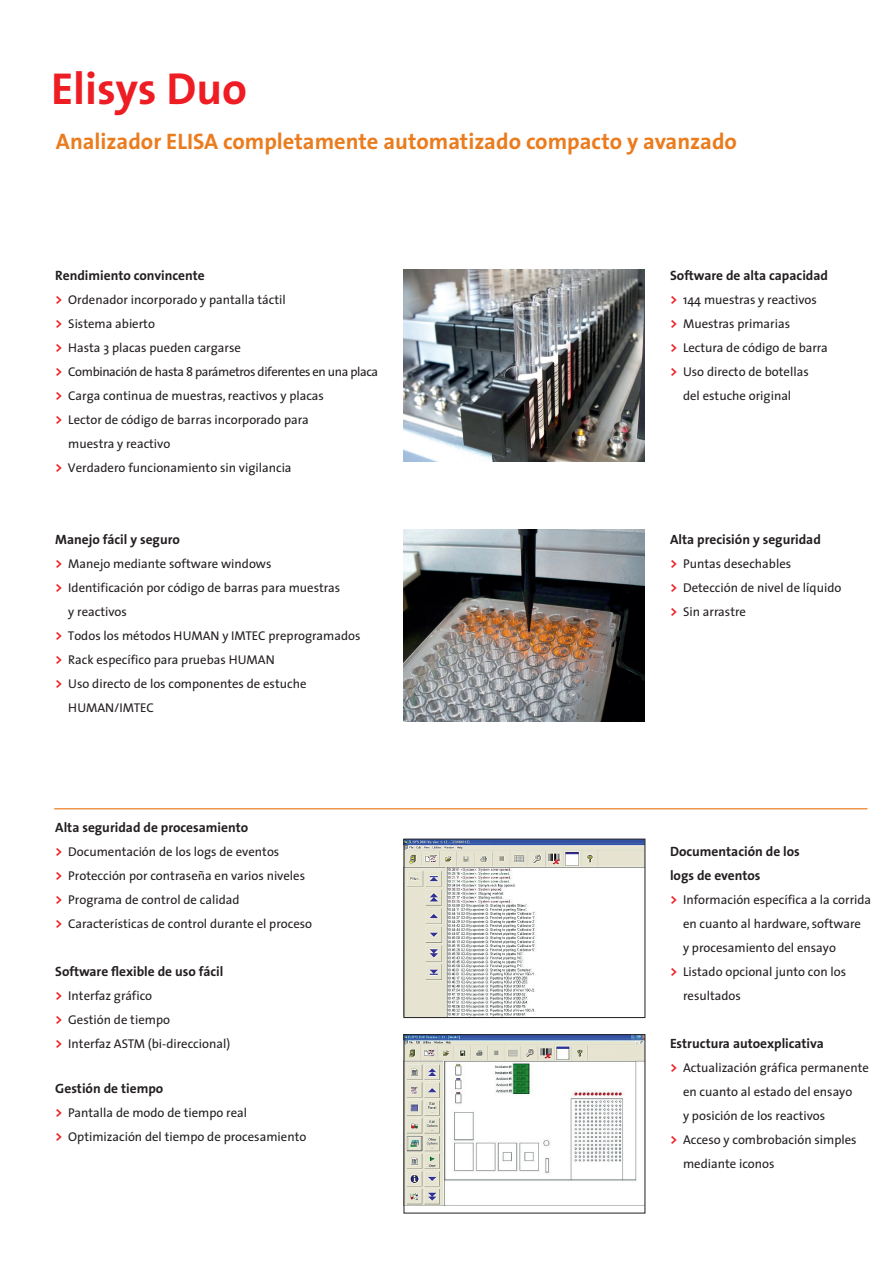
<style>
.page{position:relative;width:893px;height:1263px;background:#fff}
.page>*{position:absolute;margin:0;border:0;box-sizing:border-box;transform-origin:0 0}
.t1{font:700 45px "The Sans B7";color:#ee1d23}
.t2{font:700 22.5px "The Sans B7";color:#ea7c1d}
.t3{font:700 13.5px/24px "The Sans B7";color:#231f20}
.t4{font:12.75px/24px "The Sans";color:#231f20}
.t5{font:12.75px "The Sans";letter-spacing:-.03em;color:#231f20}
.s1{font-family:"The Sans B7";font-weight:700;font-size:13.5px;color:#ee1d23}
</style>
<div class="page">
<hr style="left:54px;top:808px;width:813px;height:1px;background:#ea7c1d">
<img style="left:404px;top:269px;width:241px;height:192px">
<img style="left:404px;top:529px;width:241px;height:192px">
<img style="left:406px;top:841px;width:237px;height:175px">
<div style="left:404px;top:839px;width:241px;height:179px;border:1px solid #231f20"></div>
<img style="left:406px;top:1036px;width:237px;height:169px">
<div style="left:404px;top:1034px;width:241px;height:179px;border:1px solid #231f20"></div>
<p class="t1" style="left:51px;top:65px;width:197px">Elisys Duo</p>
<p class="t2" style="left:56px;top:130px;width:683px">Analizador ELISA completamente automatizado compacto y avanzado</p>
<p class="t3" style="left:55px;top:264px;width:151px">Rendimiento convincente</p>
<p class="t4" style="left:55px;top:287px;width:232px"><span class="s1">&gt;</span> Ordenador incorporado y pantalla táctil</p>
<p class="t4" style="left:55px;top:311px;width:101px"><span class="s1">&gt;</span> Sistema abierto</p>
<p class="t4" style="left:55px;top:335px;width:187px"><span class="s1">&gt;</span> Hasta 3 placas pueden cargarse</p>
<p class="t5" style="left:55px;top:361px;width:324px"><span class="s1">&gt;</span> Combinación de hasta 8 parámetros diferentes en una placa</p>
<p class="t4" style="left:55px;top:383px;width:270px"><span class="s1">&gt;</span> Carga continua de muestras, reactivos y placas</p>
<p class="t4" style="left:68px;top:407px;width:242px;text-indent:-13px"><span class="s1">&gt;</span> Lector de código de barras incorporado para muestra y reactivo</p>
<p class="t4" style="left:55px;top:455px;width:238px"><span class="s1">&gt;</span> Verdadero funcionamiento sin vigilancia</p>
<p class="t3" style="left:55px;top:528px;width:126px">Manejo fácil y seguro</p>
<p class="t4" style="left:55px;top:551px;width:218px"><span class="s1">&gt;</span> Manejo mediante software windows</p>
<p class="t4" style="left:68px;top:575px;width:273px;text-indent:-13px"><span class="s1">&gt;</span> Identificación por código de barras para muestras y reactivos</p>
<p class="t4" style="left:55px;top:623px;width:307px"><span class="s1">&gt;</span> Todos los métodos HUMAN y IMTEC preprogramados</p>
<p class="t4" style="left:55px;top:647px;width:221px"><span class="s1">&gt;</span> Rack específico para pruebas HUMAN</p>
<p class="t4" style="left:68px;top:671px;width:240px;text-indent:-13px"><span class="s1">&gt;</span> Uso directo de los componentes de estuche<br>HUMAN/IMTEC</p>
<p class="t3" style="left:55px;top:816px;width:194px">Alta seguridad de procesamiento</p>
<p class="t4" style="left:55px;top:839px;width:226px"><span class="s1">&gt;</span> Documentación de los logs de eventos</p>
<p class="t4" style="left:55px;top:863px;width:251px"><span class="s1">&gt;</span> Protección por contraseña en varios niveles</p>
<p class="t4" style="left:55px;top:887px;width:186px"><span class="s1">&gt;</span> Programa de control de calidad</p>
<p class="t4" style="left:55px;top:911px;width:258px"><span class="s1">&gt;</span> Características de control durante el proceso</p>
<p class="t3" style="left:55px;top:960px;width:170px">Software flexible de uso fácil</p>
<p class="t4" style="left:55px;top:983px;width:98px"><span class="s1">&gt;</span> Interfaz gráfico</p>
<p class="t4" style="left:55px;top:1007px;width:116px"><span class="s1">&gt;</span> Gestión de tiempo</p>
<p class="t4" style="left:55px;top:1031px;width:176px"><span class="s1">&gt;</span> Interfaz ASTM (bi-direccional)</p>
<p class="t3" style="left:55px;top:1077px;width:110px">Gestión de tiempo</p>
<p class="t4" style="left:55px;top:1100px;width:193px"><span class="s1">&gt;</span> Pantalla de modo de tiempo real</p>
<p class="t4" style="left:55px;top:1124px;width:253px"><span class="s1">&gt;</span> Optimización del tiempo de procesamiento</p>
<p class="t3" style="left:670px;top:264px;width:160px">Software de alta capacidad</p>
<p class="t4" style="left:670px;top:287px;width:148px"><span class="s1">&gt;</span> 144 muestras y reactivos</p>
<p class="t4" style="left:670px;top:311px;width:122px"><span class="s1">&gt;</span> Muestras primarias</p>
<p class="t4" style="left:670px;top:335px;width:159px"><span class="s1">&gt;</span> Lectura de código de barra</p>
<p class="t4" style="left:670px;top:359px;width:140px;text-align:center"><span class="s1">&gt;</span> Uso directo de botellas del estuche original</p>
<p class="t3" style="left:670px;top:528px;width:152px">Alta precisión y seguridad</p>
<p class="t4" style="left:670px;top:551px;width:123px"><span class="s1">&gt;</span> Puntas desechables</p>
<p class="t4" style="left:670px;top:575px;width:173px"><span class="s1">&gt;</span> Detección de nivel de líquido</p>
<p class="t4" style="left:670px;top:599px;width:78px"><span class="s1">&gt;</span> Sin arrastre</p>
<p class="t3" style="left:670px;top:840px;width:131px">Documentación de los logs de eventos</p>
<p class="t4" style="left:683px;top:887px;width:190px;text-indent:-13px"><span class="s1">&gt;</span> Información específica a la corrida en cuanto al hardware, software<br>y procesamiento del ensayo</p>
<p class="t4" style="left:683px;top:959px;width:165px;text-indent:-13px"><span class="s1">&gt;</span> Listado opcional junto con los resultados</p>
<p class="t3" style="left:670px;top:1032px;width:155px">Estructura autoexplicativa</p>
<p class="t4" style="left:683px;top:1055px;width:187px;text-indent:-13px"><span class="s1">&gt;</span> Actualización gráfica permanente en cuanto al estado del ensayo<br>y posición de los reactivos</p>
<p class="t4" style="left:683px;top:1127px;width:175px;text-indent:-13px"><span class="s1">&gt;</span> Acceso y combrobación simples mediante iconos</p>
</div>
